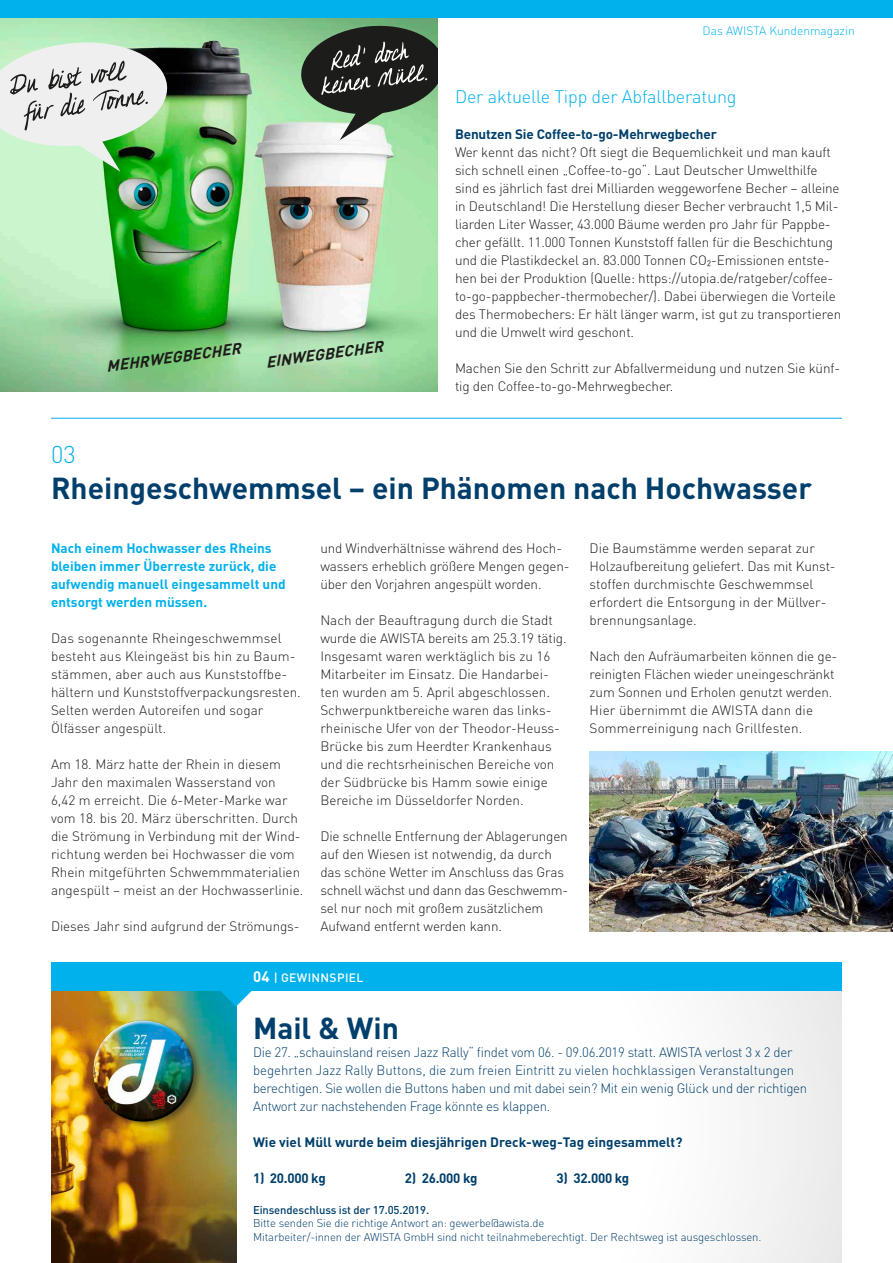
<style>
.page{position:relative;width:893px;height:1263px;background:#fff}
.page>*{position:absolute;margin:0;border:0;box-sizing:border-box;transform-origin:0 0}
.t1{font:700 30px "DIN Pro";color:#003f6b}
.t2{font:300 24px "DIN Pro";color:#00b1eb}
.t3{font:300 18px "DIN Pro";letter-spacing:-.01em;color:#00b1eb}
.t4{font:italic 700 15.3px "DIN Pro";color:#1c1c1a}
.t5{font:300 13.5px/18px "DIN Pro";letter-spacing:-.01em;color:#1c1c1a}
.t6{font:300 13.5px/18px "DIN Pro";letter-spacing:-.02em;color:#003f6b}
.t7{font:700 13.5px "DIN Pro";letter-spacing:-.01em;color:#003f6b}
.t8{font:700 13.5px/18px "DIN Pro";color:#00b1eb}
.t9{font:300 12px "DIN Pro";color:#00b1eb}
.t10{font:500 12px "DIN Pro";letter-spacing:.03em;color:#fff}
.t11{font:300 11.25px/13.5px "DIN Pro";letter-spacing:-.01em;color:#003f6b}
.t12{font:500 11.25px "DIN Pro";letter-spacing:-.01em;color:#003f6b}
.s1{font-weight:700;font-size:15px}
</style>
<div class="page">
<img style="left:0;top:17px;width:438px;height:374px">
<div style="left:0;top:0;width:893px;height:17px;background:#00b1eb"></div>
<img style="left:590px;top:751px;width:303px;height:180px">
<svg style="left:236px;top:991px;width:606px;height:272px"></svg>
<img style="left:51px;top:991px;width:185px;height:272px">
<div style="left:51px;top:962px;width:791px;height:29px;background:#00b1eb"></div>
<svg style="left:220px;top:991px;width:32px;height:15px"></svg>
<img style="left:80px;top:1006px;width:127px;height:127px">
<svg style="left:299px;top:23px;width:139px;height:117px;background:#5c705d"></svg>
<svg style="left:0;top:38px;width:170px;height:134px"></svg>
<hr style="left:51px;top:418px;width:791px;height:1px;background:#00b1eb">
<h2 class="t2" style="left:51px;top:438px;width:26px">03</h2>
<p class="t4" style="left:105px;top:356px;width:137px;rotate:-8deg">MEHRWEGBECHER</p>
<p class="t4" style="left:264px;top:352px;width:119px;rotate:-8deg">EINWEGBECHER</p>
<p class="t9" style="left:703px;top:22px;width:154px">Das AWISTA Kundenmagazin</p>
<h3 class="t3" style="left:455px;top:84px;width:283px">Der aktuelle Tipp der Abfallberatung</h3>
<p class="t7" style="left:455px;top:125px;width:263px">Benutzen Sie Coffee-to-go-Mehrwegbecher</p>
<p class="t5" style="left:455px;top:143px;width:388px">Wer kennt das nicht? Oft siegt die Bequemlichkeit und man kauft sich schnell einen „Coffee-to-go“. Laut Deutscher Umwelthilfe sind es jährlich fast drei Milliarden weggeworfene Becher – alleine in Deutschland! Die Herstellung dieser Becher verbraucht 1,5 Mil&shy;liarden Liter Wasser, 43.000 Bäume werden pro Jahr für Pappbe&shy;cher gefällt. 11.000 Tonnen Kunststoff fallen für die Beschichtung und die Plastikdeckel an. 83.000 Tonnen CO²-Emissionen entste&shy;hen bei der Produktion (Quelle: https://utopia.de/ratgeber/coffee&shy;to-go-pappbecher-thermobecher/). Dabei überwiegen die Vorteile des Thermobechers: Er hält länger warm, ist gut zu transportieren und die Umwelt wird geschont.</p>
<p class="t5" style="left:455px;top:359px;width:387px">Machen Sie den Schritt zur Abfallvermeidung und nutzen Sie künf&shy;tig den Coffee-to-go-Mehrwegbecher.</p>
<h1 class="t1" style="left:51px;top:468px;width:762px">Rheingeschwemmsel – ein Phänomen nach Hochwasser</h1>
<p class="t8" style="left:51px;top:539px;width:236px">Nach einem Hochwasser des Rheins bleiben immer Überreste zurück, die aufwendig manuell eingesammelt und entsorgt werden müssen.</p>
<p class="t5" style="left:51px;top:629px;width:251px">Das sogenannte Rheingeschwemmsel besteht aus Kleingeäst bis hin zu Baum&shy;stämmen, aber auch aus Kunststoffbe&shy;hältern und Kunststoffverpackungsresten.<br>Selten werden Autoreifen und sogar Ölfässer angespült.</p>
<p class="t5" style="left:51px;top:755px;width:254px">Am 18. März hatte der Rhein in diesem Jahr den maximalen Wasserstand von 6,42 m erreicht. Die 6-Meter-Marke war vom 18. bis 20. März überschritten. Durch die Strömung in Verbindung mit der Wind&shy;richtung werden bei Hochwasser die vom Rhein mitgeführten Schwemmmaterialien angespült – meist an der Hochwasserlinie.</p>
<p class="t5" style="left:51px;top:917px;width:250px">Dieses Jahr sind aufgrund der Strömungs-</p>
<p class="t5" style="left:320px;top:539px;width:251px">und Windverhältnisse während des Hoch&shy;wassers erheblich größere Mengen gegen&shy;über den Vorjahren angespült worden.</p>
<p class="t5" style="left:320px;top:611px;width:248px">Nach der Beauftragung durch die Stadt wurde die AWISTA bereits am 25.3.19 tätig.<br>Insgesamt waren werktäglich bis zu 16<br>Mitarbeiter im Einsatz. Die Handarbei&shy;ten wurden am 5. April abgeschlossen.<br>Schwerpunktbereiche waren das links&shy;rheinische Ufer von der Theodor-Heuss-Brücke bis zum Heerdter Krankenhaus und die rechtsrheinischen Bereiche von der Südbrücke bis Hamm sowie einige Bereiche im Düsseldorfer Norden.</p>
<p class="t5" style="left:320px;top:827px;width:249px">Die schnelle Entfernung der Ablagerungen auf den Wiesen ist notwendig, da durch das schöne Wetter im Anschluss das Gras schnell wächst und dann das Geschwemm&shy;sel nur noch mit großem zusätzlichem Aufwand entfernt werden kann.</p>
<p class="t10" style="left:253px;top:970px;width:112px"><span class="s1">04</span> | GEWINNSPIEL</p>
<p class="t5" style="left:590px;top:539px;width:247px">Die Baumstämme werden separat zur Holzaufbereitung geliefert. Das mit Kunst&shy;stoffen durchmischte Geschwemmsel erfordert die Entsorgung in der Müllver&shy;brennungsanlage.</p>
<p class="t5" style="left:590px;top:647px;width:249px">Nach den Aufräumarbeiten können die ge&shy;reinigten Flächen wieder uneingeschränkt zum Sonnen und Erholen genutzt werden.<br>Hier übernimmt die AWISTA dann die Sommerreinigung nach Grillfesten.</p>
<h1 class="t1" style="left:253px;top:1008px;width:147px">Mail &amp; Win</h1>
<p class="t6" style="left:253px;top:1043px;width:556px">Die 27. „schauinsland reisen Jazz Rally“ findet vom 06. - 09.06.2019 statt. AWISTA verlost 3 x 2 der begehrten Jazz Rally Buttons, die zum freien Eintritt zu vielen hochklassigen Veranstaltungen berechtigen. Sie wollen die Buttons haben und mit dabei sein? Mit ein wenig Glück und der richtigen Antwort zur nachstehenden Frage könnte es klappen.</p>
<p class="t7" style="left:253px;top:1133px;width:431px">Wie viel Müll wurde beim diesjährigen Dreck-weg-Tag eingesammelt?</p>
<p class="t7" style="left:253px;top:1169px;width:74px">1) 20.000 kg</p>
<p class="t7" style="left:405px;top:1169px;width:74px">2) 26.000 kg</p>
<p class="t7" style="left:557px;top:1169px;width:74px">3) 32.000 kg</p>
<p class="t12" style="left:253px;top:1202px;width:178px">Einsendeschluss ist der 17.05.2019.</p>
<p class="t11" style="left:253px;top:1216px;width:510px">Bitte senden Sie die richtige Antwort an: gewerbe@awista.de<br>Mitarbeiter/-innen der AWISTA GmbH sind nicht teilnahmeberechtigt. Der Rechtsweg ist ausgeschlossen.</p>
</div>
